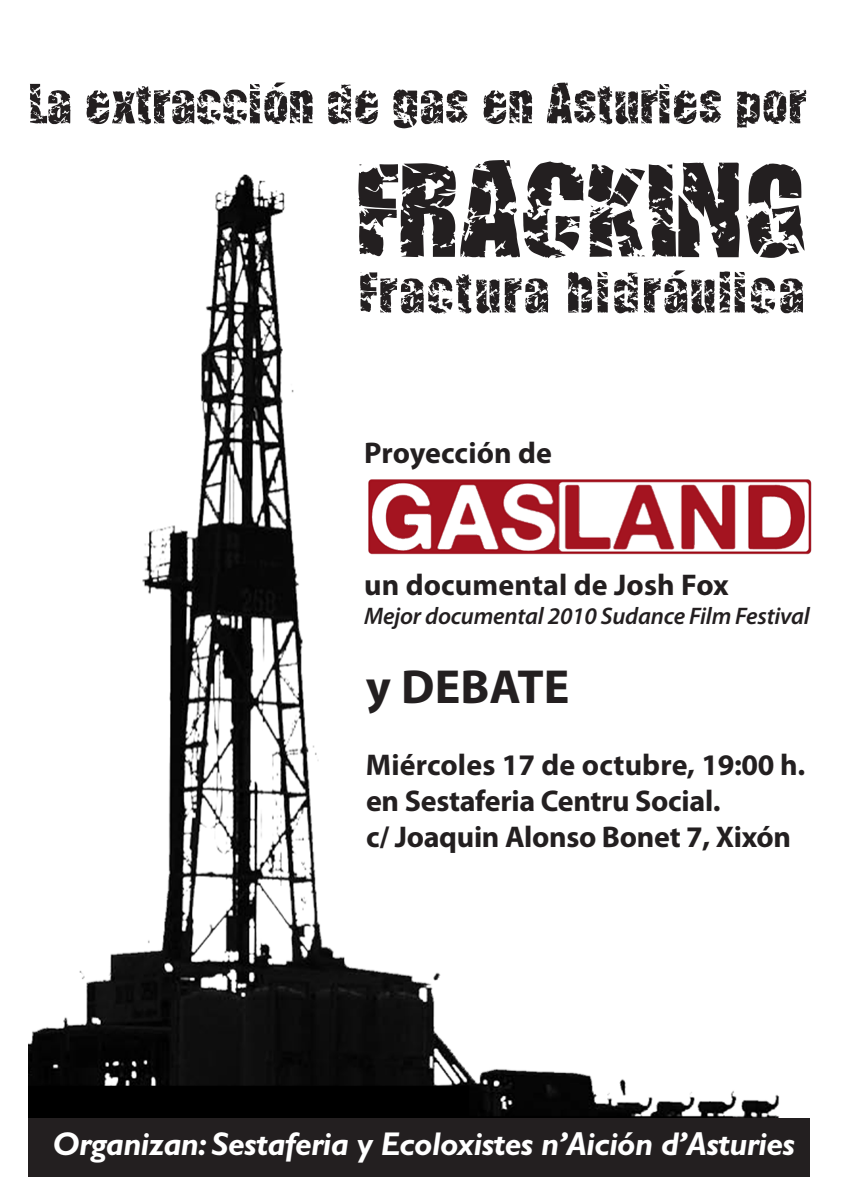
<style>
.page{position:relative;width:842px;height:1191px;background:#fff}
.page>*{position:absolute;margin:0;border:0;box-sizing:border-box;transform-origin:0 0}
.t1{font:131.4px "CM Corruged";color:#231f20}
.t2{font:56.6px "CM Corruged";letter-spacing:.03em;color:#231f20}
.t3{font:55px "CM Corruged";color:#231f20}
.t4{font:700 48px "Myriad Pro";letter-spacing:.005em;color:#231f20}
.t5{font:italic 700 33px "Gill Sans CE";letter-spacing:-.02em;color:#fff}
.t6{font:700 30px/36px "Myriad Pro";letter-spacing:-.005em;color:#231f20}
.t7{font:italic 600 24px "Myriad Pro";letter-spacing:-.01em;color:#231f20}
</style>
<div class="page">
<img style="left:28px;top:541px;width:752px;height:577px">
<div style="left:28px;top:1118px;width:782px;height:58px;background:#231f20"></div>
<svg style="left:148px;top:364px;width:108px;height:177px"></svg>
<svg style="left:256px;top:364px;width:125px;height:457px"></svg>
<svg style="left:328px;top:364px;width:53px;height:55px"></svg>
<svg style="left:381px;top:563px;width:139px;height:258px"></svg>
<svg style="left:520px;top:563px;width:116px;height:258px"></svg>
<svg style="left:201px;top:174px;width:84px;height:190px"></svg>
<svg style="left:636px;top:563px;width:144px;height:258px"></svg>
<img style="left:363px;top:469px;width:449px;height:94px">
<h3 class="t3" style="left:28px;top:72px;width:780px">La extracción de gas en Asturies por</h3>
<h1 class="t1" style="left:354px;top:134px;width:454px">FRACKING</h1>
<h2 class="t2" style="left:358px;top:259px;width:448px">Fractura hidráulica</h2>
<p class="t6" style="left:364px;top:434px;width:189px">Proyección de</p>
<p class="t6" style="left:364px;top:566px;width:366px">un documental de Josh Fox</p>
<p class="t7" style="left:364px;top:601px;width:447px">Mejor documental 2010 Sudance Film Festival</p>
<h3 class="t4" style="left:366px;top:655px;width:205px">y DEBATE</h3>
<p class="t6" style="left:366px;top:745px;width:441px">Miércoles 17 de octubre, 19:00 h. en Sestaferia Centru Social.<br>c/ Joaquin Alonso Bonet 7, Xixón</p>
<p class="t5" style="left:53px;top:1125px;width:744px">Organizan: Sestaferia y Ecoloxistes n’Aición d’Asturies</p>
</div>
